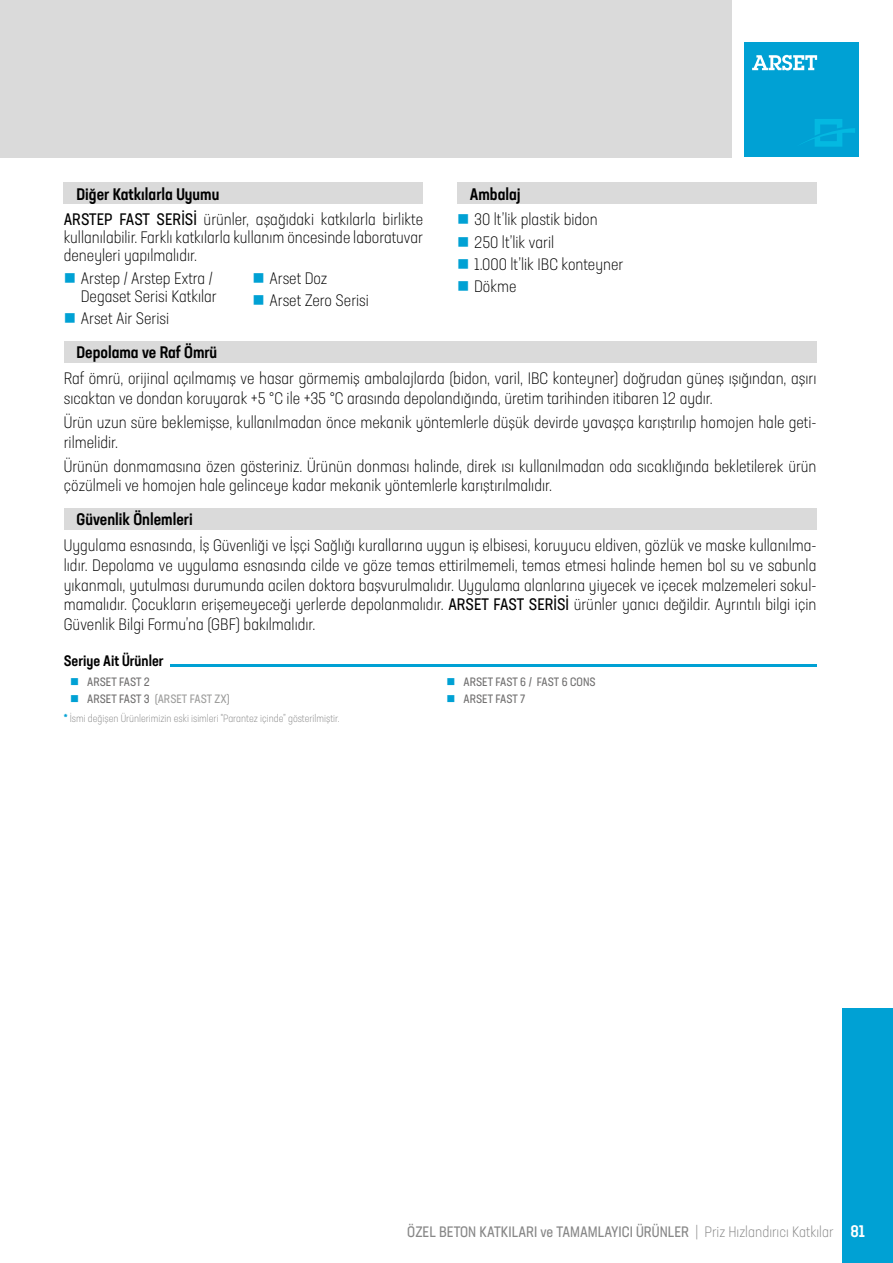
<style>
.page{position:relative;width:893px;height:1263px;background:#fff}
.page>*{position:absolute;margin:0;border:0;box-sizing:border-box;transform-origin:0 0}
.t1{font:300 condensed 16.5px/19.8px "Neusa Next Pro";color:#000}
.t2{font:500 condensed 16.5px "Neusa Next Pro";color:#000}
.t3{font:condensed 15px "Neusa Next Pro";color:#878787}
.t4{font:500 condensed 15px "Neusa Next Pro";color:#000}
.t5{font:condensed 12px "Neusa Next Pro";color:#706f6f}
.t6{font:condensed 12px "Neusa Next Pro";color:#9d9d9c}
.t7{font:300 condensed 10.5px "Neusa Next Pro";color:#878787}
.s1{font-weight:500}
.s2{font-weight:400}
.s3{color:#706f6f}
.s4{font-weight:700;font-stretch:normal;color:#00a1d4}
.s5{font-weight:300}
.s6{font-weight:500;font-size:16.5px;color:#fff}
</style>
<div class="page">
<div style="left:744px;top:43px;width:115px;height:114px;background:#00a1d4"></div>
<svg style="left:802px;top:119px;width:53px;height:28px"></svg>
<svg style="left:752px;top:55px;width:65px;height:15px"></svg>
<div style="left:0;top:0;width:731px;height:157px;background:#dadada"></div>
<div style="left:842px;top:1008px;width:51px;height:255px;background:#00a1d4"></div>
<div style="left:457px;top:183px;width:359px;height:21px;background:#dadada"></div>
<div style="left:64px;top:183px;width:359px;height:21px;background:#dadada"></div>
<div style="left:64px;top:341px;width:752px;height:22px;background:#dadada"></div>
<div style="left:64px;top:508px;width:752px;height:22px;background:#dadada"></div>
<hr style="left:170px;top:664px;width:646px;height:2px;background:#00a1d4">
<p class="t1" style="left:64px;top:181px;width:361px;line-height:25.5px;text-indent:13px"><span class="s1">Diğer Katkılarla Uyumu<br></span><span class="s2">ARSTEP FAST SERİSİ</span> ürünler, aşağıdaki katkılarla birlikte</p>
<p class="t1" style="left:64px;top:228px;width:361px;line-height:18px">kullanılabilir. Farklı katkılarla kullanım öncesinde laboratuvar deneyleri yapılmalıdır.</p>
<p class="t1" style="left:81px;top:269px;width:138px;line-height:18px">Arstep / Arstep Extra /<br>Degaset Serisi Katkılar</p>
<p class="t1" style="left:81px;top:308px;width:90px">Arset Air Serisi</p>
<p class="t1" style="left:269px;top:267px;width:101px;line-height:22.2px">Arset Doz<br>Arset Zero Serisi</p>
<p class="t2" style="left:470px;top:184px;width:52px">Ambalaj</p>
<p class="t1" style="left:474px;top:208px;width:151px;line-height:22.2px">30 lt’lik plastik bidon<br>250 lt’lik varil<br>1.000 lt’lik IBC konteyner<br>Dökme</p>
<p class="t2" style="left:77px;top:342px;width:142px">Depolama ve Raf Ömrü</p>
<p class="t1" style="left:64px;top:368px;width:754px">Raf ömrü, orijinal açılmamış ve hasar görmemiş ambalajlarda (bidon, varil, IBC konteyner) doğrudan güneş ışığından, aşırı sıcaktan ve dondan koruyarak +5 °C ile +35 °C arasında depolandığında, üretim tarihinden itibaren 12 aydır.</p>
<p class="t1" style="left:64px;top:412px;width:754px">Ürün uzun süre beklemişse, kullanılmadan önce mekanik yöntemlerle düşük devirde yavaşça karıştırılıp homojen hale geti&shy;rilmelidir.</p>
<p class="t1" style="left:64px;top:456px;width:754px">Ürünün donmamasına özen gösteriniz. Ürünün donması halinde, direk ısı kullanılmadan oda sıcaklığında bekletilerek ürün çözülmeli ve homojen hale gelinceye kadar mekanik yöntemlerle karıştırılmalıdır.</p>
<p class="t2" style="left:77px;top:509px;width:118px">Güvenlik Önlemleri</p>
<p class="t1" style="left:64px;top:535px;width:754px;text-align:justify">Uygulama esnasında, İş Güvenliği ve İşçi Sağlığı kurallarına uygun iş elbisesi, koruyucu eldiven, gözlük ve maske kullanılma&shy;lıdır. Depolama ve uygulama esnasında cilde ve göze temas ettirilmemeli, temas etmesi halinde hemen bol su ve sabunla yıkanmalı, yutulması durumunda acilen doktora başvurulmalıdır. Uygulama alanlarına yiyecek ve içecek malzemeleri sokul&shy;mamalıdır. Çocukların erişemeyeceği yerlerde depolanmalıdır. <span class="s2">ARSET FAST SERİSİ</span> ürünler yanıcı değildir. Ayrıntılı bilgi için Güvenlik Bilgi Formu’na (GBF) bakılmalıdır.</p>
<p class="t4" style="left:64px;top:651px;width:101px">Seriye Ait Ürünler</p>
<p class="t5" style="left:87px;top:674px;width:64px">ARSET FAST 2</p>
<p class="t5" style="left:463px;top:674px;width:134px">ARSET FAST 6 / FAST 6 CONS</p>
<p class="t6" style="left:87px;top:691px;width:144px"><span class="s3">ARSET FAST 3</span> (ARSET FAST ZX)</p>
<p class="t5" style="left:463px;top:691px;width:63px">ARSET FAST 7</p>
<p class="t7" style="left:64px;top:712px;width:277px"><span class="s4">*</span> İsmi değişen Ürünlerimizin eski isimleri "Parantez içinde” gösterilmiştir.</p>
<p class="t3" style="left:407px;top:1223px;width:459px">ÖZEL BETON KATKILARI ve TAMAMLAYICI ÜRÜNLER <span class="s5">| Priz Hızlandırıcı Katkılar</span> <span class="s6">81</span></p>
</div>
